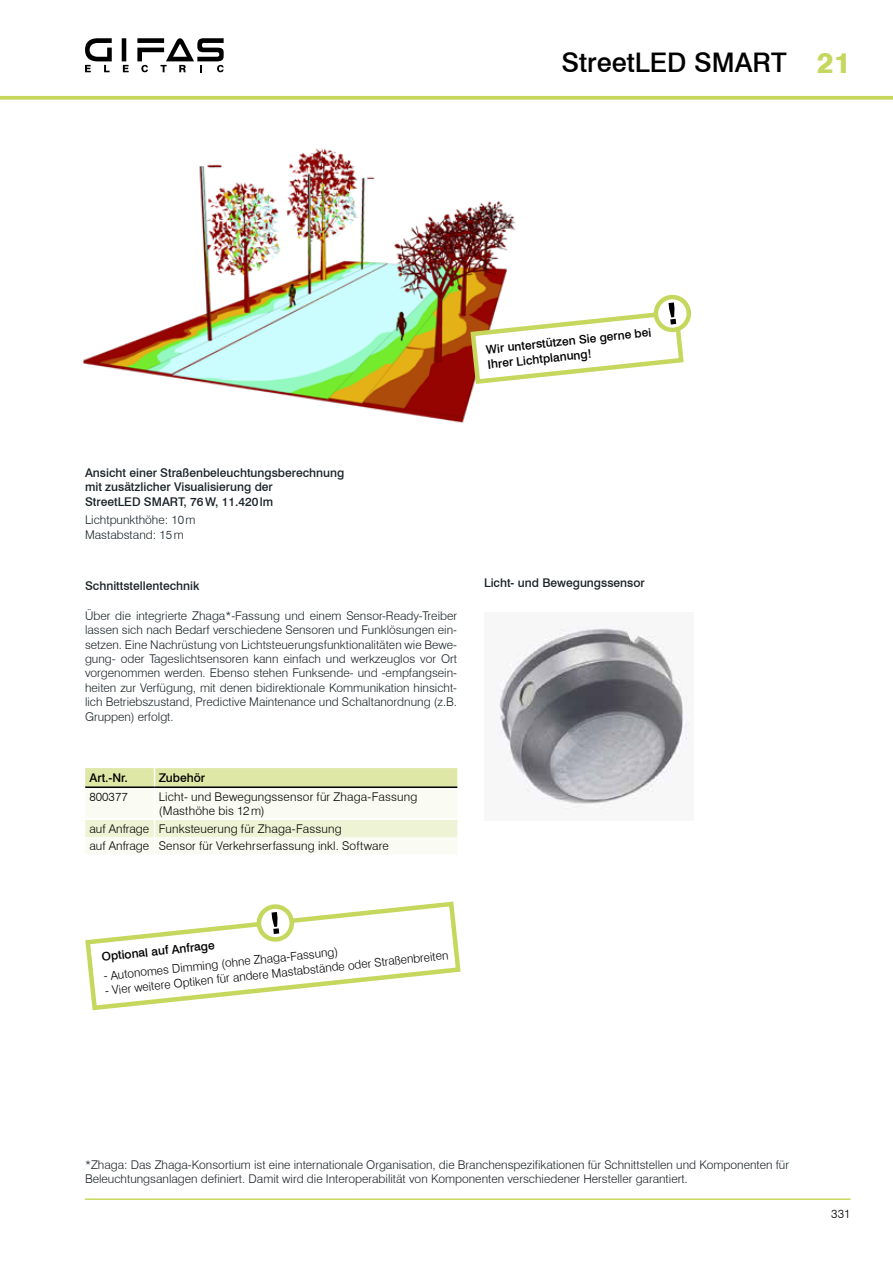
<style>
.page{position:relative;width:893px;height:1263px;background:#fff}
.page>*{position:absolute;margin:0;border:0;box-sizing:border-box;transform-origin:0 0}
.t1{font:500 27px "Swiss 721 BT";color:#000}
.t2{font:300 12px/14.4px "Swiss 721 BT";color:#192226}
.t3{font:300 12px/14.4px "Swiss 721 BT";letter-spacing:.01em;color:#000}
.t4{font:500 12px/14.4px "Swiss 721 BT";color:#192226}
.t5{font:500 12px/15px "Swiss 721 BT";color:#000}
.s1{font-weight:800;font-size:28.5px;color:#c6d75e}
</style>
<div class="page">
<hr style="left:85px;top:1198px;width:765px;height:2px;background:#c6d75e">
<svg style="left:0;top:96px;width:893px;height:4px;fill:#c6d75e"></svg>
<hr style="left:122px;top:38px;width:4px;height:23px;background:#000">
<svg style="left:85px;top:38px;width:27px;height:34px"></svg>
<svg style="left:123px;top:65px;width:6px;height:7px"></svg>
<svg style="left:137px;top:38px;width:87px;height:34px"></svg>
<svg style="left:85px;top:901px;width:376px;height:110px"></svg>
<img style="left:82px;top:148px;width:434px;height:275px">
<svg style="left:468px;top:294px;width:224px;height:92px"></svg>
<img style="left:499px;top:627px;width:191px;height:182px">
<svg style="left:85px;top:768px;width:372px;height:86px"></svg>
<hr style="left:85px;top:818px;width:70px;height:2px;background:#fff">
<hr style="left:155px;top:818px;width:302px;height:2px;background:#fff">
<hr style="left:85px;top:786px;width:70px;height:2px;background:#000">
<hr style="left:155px;top:786px;width:302px;height:2px;background:#000">
<h1 class="t1" style="left:561px;top:46px;width:290px">StreetLED SMART <span class="s1">21</span></h1>
<p class="t5" style="left:485px;top:342px;width:167px;rotate:-6deg">Wir unterstützen Sie gerne bei<br>Ihrer Lichtplanung!</p>
<p class="t4" style="left:85px;top:465px;width:261px">Ansicht einer Straßenbeleuchtungsberechnung mit zusätzlicher Visualisierung der<br>StreetLED SMART, 76W, 11.420lm</p>
<p class="t2" style="left:85px;top:513px;width:112px">Lichtpunkthöhe: 10m<br>Mastabstand: 15m</p>
<p class="t4" style="left:85px;top:579px;width:116px">Schnittstellentechnik</p>
<p class="t2" style="left:85px;top:608px;width:374px;text-align:justify">Über die integrierte Zhaga*-Fassung und einem Sensor-Ready-Treiber lassen sich nach Bedarf verschiedene Sensoren und Funklösungen ein&shy;setzen. Eine Nachrüstung von Lichtsteuerungsfunktionalitäten wie Bewe&shy;gung- oder Tageslichtsensoren kann einfach und werkzeuglos vor Ort vorgenommen werden. Ebenso stehen Funksende- und -empfangsein&shy;heiten zur Verfügung, mit denen bidirektionale Kommunikation hinsicht&shy;lich Betriebszustand, Predictive Maintenance und Schaltanordnung (z.B.<br>Gruppen) erfolgt.</p>
<p class="t5" style="left:90px;top:770px;width:40px">Art.-Nr.</p>
<p class="t5" style="left:159px;top:770px;width:48px">Zubehör</p>
<p class="t3" style="left:90px;top:789px;width:40px">800377</p>
<p class="t3" style="left:159px;top:789px;width:260px">Licht- und Bewegungssensor für Zhaga-Fassung (Masthöhe bis 12m)</p>
<p class="t3" style="left:89px;top:819px;width:301px;line-height:17.5px">auf Anfrage Funksteuerung für Zhaga-Fassung<br>auf Anfrage Sensor für Verkehrserfassung inkl. Software</p>
<p class="t4" style="left:484px;top:575px;width:162px">Licht- und Bewegungssensor</p>
<p class="t5" style="left:101px;top:949px;width:115px;rotate:-6deg">Optional auf Anfrage</p>
<p class="t3" style="left:103px;top:969px;width:237px;rotate:-6deg">- Autonomes Dimming (ohne Zhaga-Fassung)</p>
<p class="t3" style="left:104px;top:984px;width:346px;rotate:-6deg">- Vier weitere Optiken für andere Mastabstände oder Straßenbreiten</p>
<p class="t2" style="left:85px;top:1157px;width:706px">*Zhaga: Das Zhaga-Konsortium ist eine internationale Organisation, die Branchenspezifikationen für Schnittstellen und Komponenten für<br>Beleuchtungsanlagen definiert. Damit wird die Interoperabilität von Komponenten verschiedener Hersteller garantiert.</p>
<p class="t3" style="left:831px;top:1206px;width:21px">331</p>
</div>
